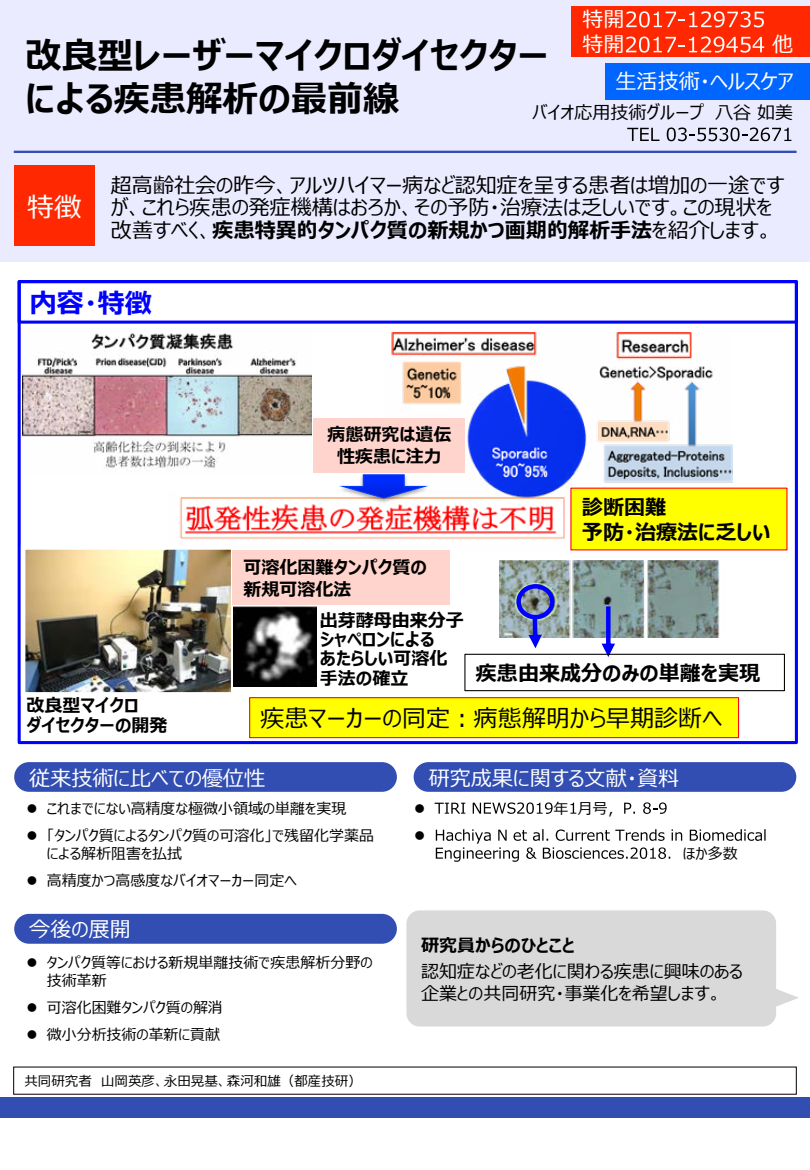
<style>
.page{position:relative;width:810px;height:1170px;background:#fff}
.page>*{position:absolute;margin:0;border:0;box-sizing:border-box;transform-origin:0 0}
.t1{font:700 36px/43.2px "Meiryo UI";color:#000}
.t2{font:700 27px "Meiryo UI";color:#00f}
.t3{font:27px "Meiryo UI";color:#fff}
.t4{font:24px "Meiryo UI";color:#000}
.t5{font:700 21.15px "Meiryo UI";letter-spacing:-.005em;color:#000}
.t6{font:21px/22.5px "Meiryo UI";color:#000}
.t7{font:21px/25.2px "Meiryo UI";color:#fff}
.t8{font:700 21px/25.2px "Meiryo UI";color:#000}
.t9{font:700 18px/19.5px "Meiryo UI";color:#000}
.t10{font:18px/21.6px "Meiryo UI";color:#000}
.t11{font:15px/18px "Meiryo UI";color:#000}
.t12{font:15px "Wingdings";color:#000}
.t13{font:13.5px "Meiryo UI";color:#000}
.s1{font-weight:400}
</style>
<div class="page">
<div style="left:0;top:0;width:810px;height:261px;background:#ebebff"></div>
<div style="left:0;top:1097px;width:810px;height:21px;background:#324eb3"></div>
<hr style="left:14px;top:151px;width:783px;height:2px;background:#324eb3">
<div style="left:14px;top:762px;width:383px;height:30px;background:#324eb3;border-radius:15px"></div>
<div style="left:14px;top:914px;width:383px;height:30px;background:#324eb3;border-radius:15px"></div>
<div style="left:414px;top:762px;width:382px;height:30px;background:#324eb3;border-radius:15px"></div>
<svg style="left:627px;top:127px;width:164px;height:14px"></svg>
<div style="left:14px;top:165px;width:80px;height:81px;background:#ff2800"></div>
<div style="left:606px;top:63px;width:204px;height:36px;background:#06f"></div>
<svg style="left:776px;top:989px;width:23px;height:18px"></svg>
<div style="left:406px;top:910px;width:370px;height:117px;background:#d9d9d9;border-radius:13px"></div>
<div style="left:18px;top:280px;width:780px;height:44px;border:3px solid #00f"></div>
<div style="left:18px;top:280px;width:780px;height:464px;border:3px solid #00f"></div>
<img style="left:22px;top:333px;width:290px;height:139px">
<img style="left:391px;top:332px;width:342px;height:158px">
<img style="left:180px;top:490px;width:385px;height:49px">
<div style="left:570px;top:488px;width:218px;height:62px;background:#ff0"></div>
<img style="left:26px;top:550px;width:204px;height:142px">
<div style="left:21px;top:545px;width:214px;height:152px;border:4px solid #fff"></div>
<div style="left:233px;top:551px;width:217px;height:54px;background:#ffd4cc"></div>
<div style="left:314px;top:418px;width:151px;height:54px;background:#ffd4cc"></div>
<div style="left:249px;top:697px;width:490px;height:41px;background:#ff0;border:1px solid #f00"></div>
<img style="left:233px;top:606px;width:83px;height:81px">
<img style="left:334px;top:472px;width:99px;height:34px">
<svg style="left:342px;top:474px;width:90px;height:25px"></svg>
<img style="left:499px;top:561px;width:221px;height:76px">
<svg style="left:602px;top:606px;width:13px;height:51px"></svg>
<svg style="left:528px;top:618px;width:14px;height:30px"></svg>
<div style="left:516px;top:584px;width:39px;height:35px;border:4px solid #00f;border-radius:50%"></div>
<div style="left:464px;top:654px;width:321px;height:37px;border:1px solid #000"></div>
<svg style="left:435px;top:803px;width:30px;height:11px"></svg>
<svg style="left:473px;top:802px;width:80px;height:12px"></svg>
<svg style="left:570px;top:803px;width:6px;height:11px"></svg>
<svg style="left:624px;top:803px;width:11px;height:11px"></svg>
<svg style="left:643px;top:802px;width:24px;height:12px"></svg>
<svg style="left:436px;top:829px;width:330px;height:33px"></svg>
<div style="left:572px;top:6px;width:238px;height:51px;background:#ff2800"></div>
<svg style="left:626px;top:11px;width:138px;height:16px"></svg>
<svg style="left:626px;top:37px;width:138px;height:16px"></svg>
<h3 class="t7" style="left:582px;top:8px;width:44px">特開特開</h3>
<h3 class="t7" style="left:772px;top:33px;width:23px">他</h3>
<h1 class="t1" style="left:26px;top:36px;width:525px">改良型レーザーマイクロダイセクターによる疾患解析の最前線</h1>
<h3 class="t7" style="left:616px;top:70px;width:179px">生活技術・ヘルスケア</h3>
<p class="t10" style="left:532px;top:103px;width:262px">バイオ応用技術グループ 八谷如美</p>
<h2 class="t3" style="left:27px;top:188px;width:55px">特徴</h2>
<h3 class="t6" style="left:111px;top:175px;width:675px">超高齢社会の昨今、アルツハイマー病など認知症を呈する患者は増加の一途ですが、これら疾患の発症機構はおろか、その予防・治療法は乏しいです。この現状を</h3>
<h3 class="t5" style="left:111px;top:215px;width:663px"><span class="s1">改善すべく、</span>疾患特異的タンパク質の新規かつ画期的解析手法<span class="s1">を紹介します。</span></h3>
<h2 class="t2" style="left:30px;top:284px;width:124px">内容・特徴</h2>
<p class="t9" style="left:27px;top:697px;width:143px">改良型マイクロ<br>ダイセクターの開発</p>
<p class="t9" style="left:327px;top:425px;width:126px;line-height:21.6px;text-align:center">病態研究は遺伝性疾患に注力</p>
<p class="t9" style="left:243px;top:558px;width:185px;line-height:21.6px">可溶化困難タンパク質の新規可溶化法</p>
<p class="t9" style="left:320px;top:611px;width:146px">出芽酵母由来分子シャペロンによる<br>あたらしい可溶化手法の確立</p>
<h3 class="t8" style="left:582px;top:496px;width:190px">診断困難<br>予防・治療法に乏しい</h3>
<h3 class="t8" style="left:476px;top:662px;width:286px">疾患由来成分のみの単離を実現</h3>
<h3 class="t4" style="left:260px;top:702px;width:463px">疾患マーカーの同定：病態解明から早期診断へ</h3>
<h3 class="t7" style="left:29px;top:766px;width:237px">従来技術に比べての優位性</h3>
<p class="t11" style="left:27px;top:800px;width:321px">● これまでにない高精度な極微小領域の単離を実現</p>
<p class="t11" style="left:47px;top:827px;width:329px;text-indent:-20px">● 「タンパク質によるタンパク質の可溶化」で残留化学薬品による解析阻害を払拭</p>
<p class="t11" style="left:27px;top:872px;width:272px">● 高精度かつ高感度なバイオマーカー同定へ</p>
<h3 class="t7" style="left:29px;top:918px;width:103px">今後の展開</h3>
<p class="t11" style="left:47px;top:954px;width:327px;text-indent:-20px">● タンパク質等における新規単離技術で疾患解析分野の技術革新</p>
<p class="t11" style="left:27px;top:999px;width:198px">● 可溶化困難タンパク質の解消</p>
<p class="t11" style="left:27px;top:1026px;width:195px">● 微小分析技術の革新に貢献</p>
<p class="t13" style="left:24px;top:1072px;width:339px">共同研究者 山岡英彦、永田晃基、森河和雄（都産技研）</p>
<h3 class="t7" style="left:429px;top:766px;width:252px">研究成果に関する文献・資料</h3>
<p class="t12" style="left:414px;top:800px;width:13px">●</p>
<p class="t11" style="left:554px;top:800px;width:71px">年 月号，</p>
<p class="t12" style="left:414px;top:827px;width:13px">●</p>
<p class="t11" style="left:683px;top:845px;width:56px">ほか多数</p>
<p class="t9" style="left:421px;top:937px;width:155px">研究員からのひとこと</p>
<p class="t10" style="left:421px;top:962px;width:323px">認知症などの老化に関わる疾患に興味のある企業との共同研究・事業化を希望します。</p>
</div>
